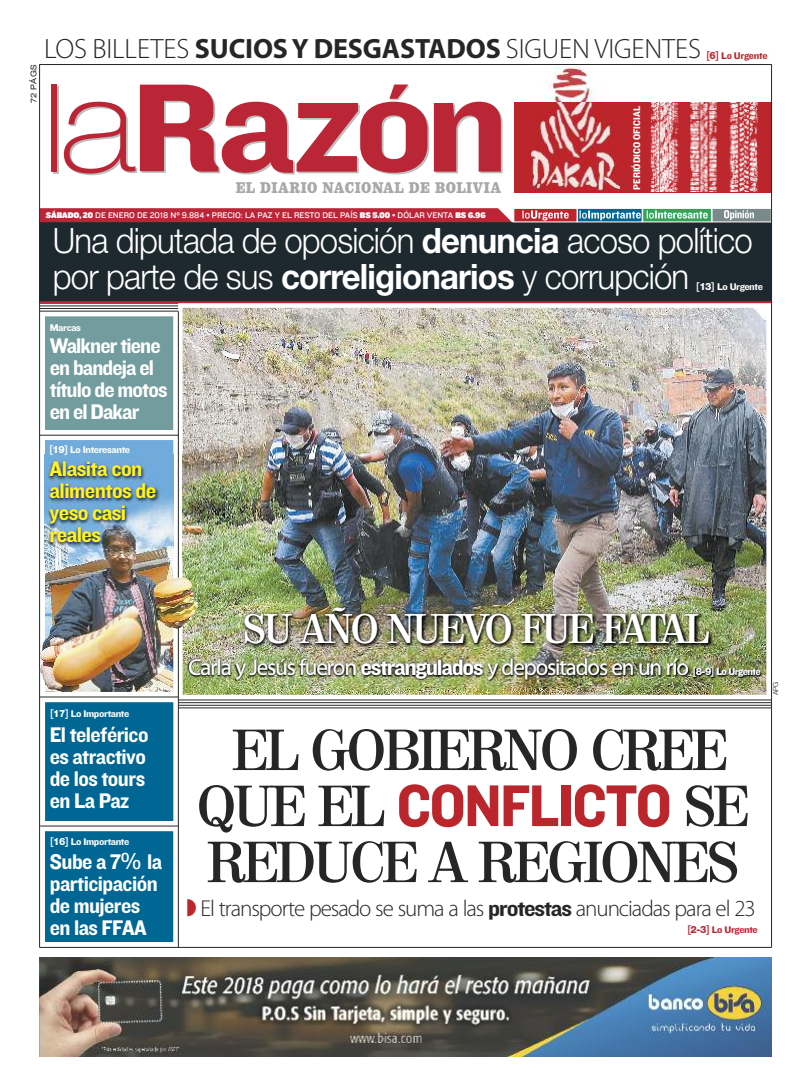
<style>
.page{position:relative;width:808px;height:1092px;background:#fff}
.page>*{position:absolute;margin:0;border:0;box-sizing:border-box;transform-origin:0 0}
.t1{font:61px "Knockout HTF51 Middleweight";letter-spacing:-.025em;color:#bb262c;scale:.95 1}
.t2{font:600 56px "Valencia";letter-spacing:-.025em;color:#272627;scale:.95 1}
.t3{font:600 40px "Valencia";letter-spacing:-.025em;color:#fff;scale:.95 1}
.t4{font:300 35px/36px "Helvetica Neue LT Std";letter-spacing:-.025em;color:#fff;scale:.94 1}
.t5{font:300 28px "Myriad Pro";letter-spacing:-.005em;color:#272627}
.t6{font:300 23px "Myriad Pro";letter-spacing:-.045em;color:#272627}
.t7{font:23px "Myriad Pro";letter-spacing:-.05em;color:#fff}
.t8{font:22px/22px "Knockout HTF51 Middleweight";letter-spacing:-.025em;color:#fff}
.t9{font:22px/22px "Knockout HTF51 Middleweight";letter-spacing:-.025em;color:#fff12a}
.t10{font:900 14px "Belizio";letter-spacing:.05em;color:#a9a8a9;scale:.8 1}
.t11{font:10px "Knockout HTF51 Middleweight";letter-spacing:-.035em;color:#fff;scale:1.1 1}
.t12{font:10px "Knockout HTF51 Middleweight";color:#fff}
.t13{font:10px "Knockout HTF51 Middleweight";letter-spacing:-.035em;color:#bb2637;scale:1.1 1}
.t14{font:10px "Knockout HTF51 Middleweight";letter-spacing:-.025em;color:#bb262c;scale:1.1 1}
.t15{font:8.5px "Knockout HTF32 Junior Cruise";color:#fff;scale:.95 1}
.t16{font:expanded 8px "Helvetica Neue LT Std";letter-spacing:.04em;color:#272627}
.t17{font:300 7px "Helvetica Neue";color:#272627}
.s1{font-weight:700}
.s2{font-family:"Helvetica Neue LT Std";font-weight:800}
.s3{font-family:"Knockout HTF92 Ultmt Cruiser"}
.s4{font-family:"Tahoma"}
.s5{font-family:"Knockout HTF51 Middleweight"}
.s6{font-family:"Valencia";font-weight:600;font-size:56px;color:#272627}
.s7{font-family:"Knockout HTF51 Middleweight";font-weight:400}
</style>
<div class="page">
<img style="left:184px;top:309px;width:581px;height:384px">
<div style="left:178px;top:303px;width:593px;height:396px;border:5px solid #fff"></div>
<img style="left:198px;top:606px;width:567px;height:44px">
<img style="left:245px;top:607px;width:219px;height:36px">
<img style="left:46px;top:441px;width:126px;height:250px">
<div style="left:40px;top:435px;width:138px;height:262px;border:5px solid #fff"></div>
<div style="left:45px;top:316px;width:128px;height:114px;background:#739c9e"></div>
<div style="left:40px;top:311px;width:138px;height:124px;border:5px solid #fff"></div>
<div style="left:45px;top:702px;width:128px;height:119px;background:#006693"></div>
<div style="left:40px;top:697px;width:138px;height:129px;border:5px solid #fff"></div>
<div style="left:45px;top:831px;width:128px;height:111px;background:#006693"></div>
<div style="left:40px;top:826px;width:138px;height:121px;border:5px solid #fff"></div>
<hr style="left:40px;top:306px;width:138px;height:1px;background:#272627">
<hr style="left:40px;top:308px;width:138px;height:1px;background:#272627">
<hr style="left:40px;top:311px;width:138px;height:1px;background:#272627">
<hr style="left:40px;top:303px;width:138px;height:1px;background:#272627">
<hr style="left:40px;top:825px;width:138px;height:1px;background:#272627">
<div style="left:40px;top:221px;width:732px;height:80px;background:#1e292f"></div>
<div style="left:40px;top:208px;width:732px;height:14px;background:#bb2637"></div>
<hr style="left:40px;top:64px;width:732px;height:1px;background:#272627">
<div style="left:53px;top:86px;width:6px;height:87px;background:#bebebe"></div>
<div style="left:52px;top:84px;width:5px;height:88px;background:#bb2637"></div>
<svg style="left:64px;top:84px;width:439px;height:91px"></svg>
<hr style="left:40px;top:301px;width:732px;height:2px;background:#bb2637">
<div style="left:514px;top:209px;width:63px;height:13px;background:#bb262c"></div>
<div style="left:514px;top:208px;width:63px;height:14px;border:1px solid #fff"></div>
<div style="left:577px;top:208px;width:65px;height:14px;border:1px solid #fff"></div>
<svg style="left:644px;top:210px;width:66px;height:10px"></svg>
<div style="left:642px;top:208px;width:70px;height:14px;border:1px solid #fff"></div>
<div style="left:712px;top:209px;width:59px;height:13px;background:#7a8989"></div>
<div style="left:712px;top:208px;width:59px;height:14px;border:1px solid #fff"></div>
<svg style="left:522px;top:210px;width:47px;height:10px"></svg>
<svg style="left:579px;top:210px;width:62px;height:10px"></svg>
<svg style="left:647px;top:210px;width:61px;height:8px"></svg>
<svg style="left:724px;top:210px;width:30px;height:10px"></svg>
<hr style="left:40px;top:947px;width:732px;height:1px;background:#272627">
<svg style="left:495px;top:208px;width:19px;height:14px"></svg>
<img style="left:546px;top:65px;width:86px;height:128px">
<div style="left:514px;top:102px;width:257px;height:90px;background:#bb262c"></div>
<img style="left:650px;top:102px;width:108px;height:89px">
<img style="left:522px;top:102px;width:105px;height:91px">
<img style="left:40px;top:957px;width:731px;height:99px">
<img style="left:198px;top:650px;width:573px;height:38px">
<img style="left:198px;top:650px;width:567px;height:27px">
<img style="left:198px;top:658px;width:129px;height:21px">
<img style="left:361px;top:659px;width:112px;height:19px">
<img style="left:488px;top:658px;width:119px;height:21px">
<svg style="left:694px;top:666px;width:2px;height:10px"></svg>
<img style="left:696px;top:667px;width:15px;height:7px">
<img style="left:711px;top:666px;width:49px;height:10px">
<img style="left:43px;top:454px;width:144px;height:104px">
<hr style="left:39px;top:64px;width:1px;height:883px;background:#272627">
<hr style="left:178px;top:311px;width:1px;height:636px;background:#272627">
<img style="left:39px;top:577px;width:159px;height:111px">
<hr style="left:771px;top:64px;width:1px;height:883px;background:#272627">
<hr style="left:178px;top:702px;width:593px;height:1px;background:#272627">
<hr style="left:178px;top:705px;width:593px;height:1px;background:#272627">
<hr style="left:178px;top:707px;width:593px;height:1px;background:#272627">
<hr style="left:178px;top:699px;width:593px;height:1px;background:#272627">
<hr style="left:40px;top:696px;width:138px;height:1px;background:#272627">
<hr style="left:40px;top:435px;width:138px;height:1px;background:#272627">
<p class="t16" style="left:31px;top:103px;width:40px;rotate:-90deg">72 PÁGS</p>
<p class="t5" style="left:44px;top:38px;width:658px">LOS BILLETES <span class="s1">SUCIOSY DESGASTADOS</span> SIGUEN VIGENTES</p>
<p class="t14" style="left:706px;top:50px;width:58px">[<span class="s2">6</span>] Lo Urgente</p>
<p class="t12" style="left:631px;top:189px;width:85px;rotate:-90deg">PERIÓDICO OFICIAL</p>
<p class="t10" style="left:236px;top:180px;width:333px">EL DIARIO NACIONAL DE BOLIVIA</p>
<h3 class="t4" style="left:53px;top:226px;width:746px">Una diputada de oposición <span class="s1">denuncia</span> acoso político por parte de sus <span class="s1">correligionarios</span> y corrupción</h3>
<p class="t15" style="left:46px;top:210px;width:465px"><span class="s3">SÁBADO, 20</span> DE ENERO DE 2018 Nº 9.884 • PRECIO: LA PAZ Y EL RESTO DEL PAÍS <span class="s3">BS 5.00</span> • DÓLAR VENTA <span class="s3">BS 6.96</span></p>
<p class="t11" style="left:696px;top:281px;width:62px">[<span class="s2">13</span>] Lo Urgente</p>
<p class="t11" style="left:50px;top:321px;width:30px">Marcas</p>
<p class="t8" style="left:50px;top:335px;width:119px">Walkner tiene en bandeja el título de motos en el Dakar</p>
<p class="t11" style="left:49px;top:443px;width:75px">[<span class="s2">19</span>] Lo Interesante</p>
<p class="t9" style="left:50px;top:457px;width:108px">Alasita con alimentos de yeso casi reales</p>
<p class="t11" style="left:50px;top:708px;width:74px">[<span class="s2">17</span>] Lo Importante</p>
<p class="t8" style="left:50px;top:723px;width:100px">El teleférico es atractivo de los tours en La Paz</p>
<p class="t11" style="left:50px;top:835px;width:74px">[<span class="s2">16</span>] Lo Importante</p>
<p class="t8" style="left:50px;top:850px;width:114px">Sube a 7<span class="s4">%</span> la participación de mujeres en las FFAA</p>
<h3 class="t3" style="left:243px;top:605px;width:491px">SU AÑO NUEVO FUE FATAL</h3>
<p class="t7" style="left:188px;top:658px;width:502px">Carla y Jesús fueron <span class="s5">estrangulados</span> y depositados en un río</p>
<p class="t11" style="left:692px;top:665px;width:64px">[<span class="s2">8-9</span>] Lo Urgente</p>
<p class="t17" style="left:770px;top:695px;width:16px;rotate:-90deg">APG</p>
<h2 class="t2" style="left:233px;top:717px;width:522px">EL GOBIERNO CREE</h2>
<h1 class="t1" style="left:197px;top:769px;width:582px"><span class="s6">QUE EL</span> CONFLICTO <span class="s6">SE</span></h1>
<h2 class="t2" style="left:208px;top:829px;width:560px">REDUCE A REGIONES</h2>
<p class="t6" style="left:201px;top:899px;width:557px">El transporte pesado se suma a las <span class="s7">protestas</span> anunciadas para el 23</p>
<p class="t13" style="left:687px;top:923px;width:66px">[<span class="s2">2-3</span>] Lo Urgente</p>
</div>
